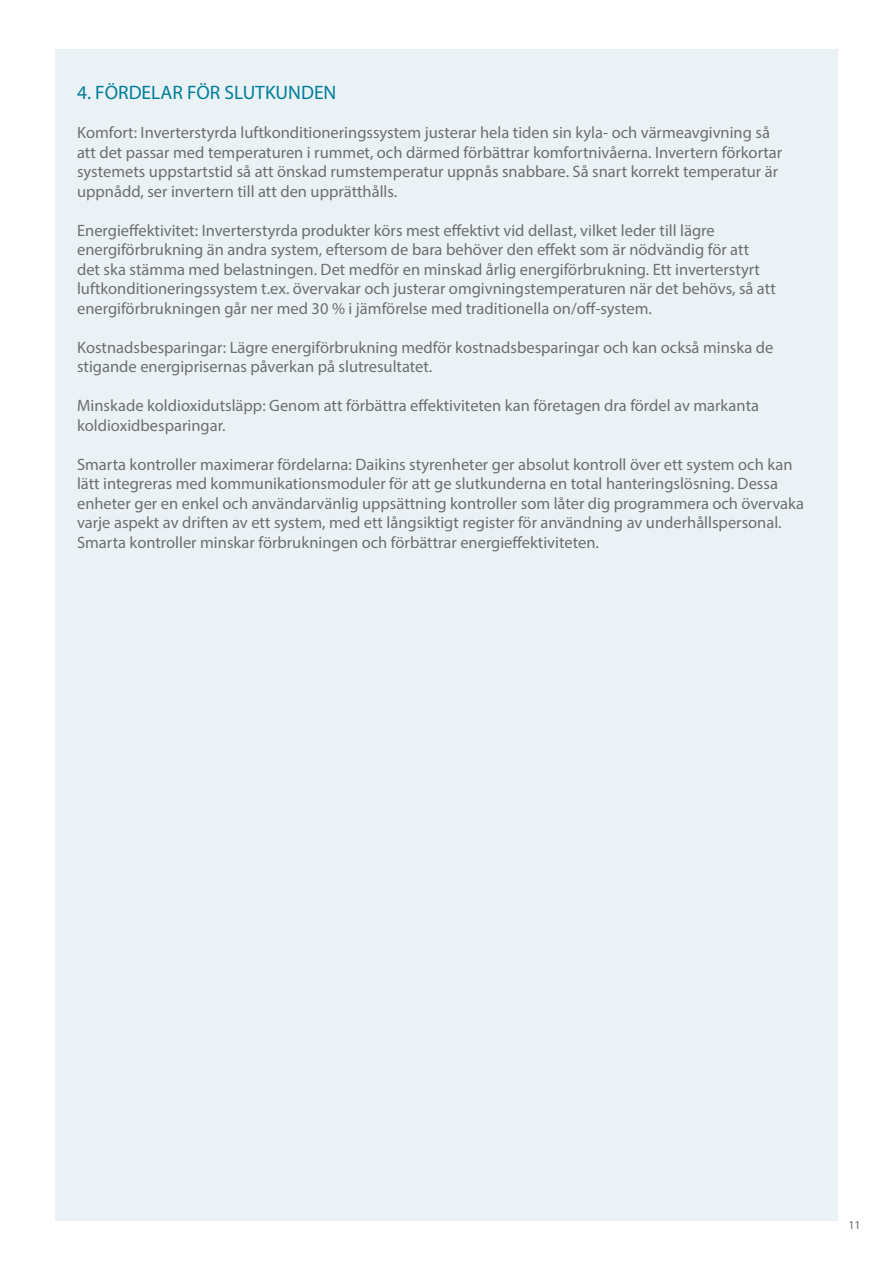
<style>
.page{position:relative;width:893px;height:1263px;background:#fff}
.page>*{position:absolute;margin:0;border:0;box-sizing:border-box;transform-origin:0 0}
.t1{font:19.5px "Myriad Pro";color:#007d99}
.t2{font:16.5px/19.5px "Myriad Pro";color:#6d6e71}
.t3{font:12px "Myriad Pro";color:#6d6e71}
</style>
<div class="page">
<div style="left:55px;top:49px;width:783px;height:1171px;background:#ebf2f6"></div>
<p class="t1" style="left:77px;top:81px;width:261px">4. FÖRDELAR FÖR SLUTKUNDEN</p>
<p class="t2" style="left:77px;top:123px;width:707px">Komfort: Inverterstyrda luftkonditioneringssystem justerar hela tiden sin kyla- och värmeavgivning så att det passar med temperaturen i rummet, och därmed förbättrar komfortnivåerna. Invertern förkortar systemets uppstartstid så att önskad rumstemperatur uppnås snabbare. Så snart korrekt temperatur är uppnådd, ser invertern till att den upprätthålls.</p>
<p class="t2" style="left:77px;top:220px;width:700px">Energieffektivitet: Inverterstyrda produkter körs mest effektivt vid dellast, vilket leder till lägre energiförbrukning än andra system, eftersom de bara behöver den effekt som är nödvändig för att det ska stämma med belastningen. Det medför en minskad årlig energiförbrukning. Ett inverterstyrt luftkonditioneringssystem t.ex. övervakar och justerar omgivningstemperaturen när det behövs, så att energiförbrukningen går ner med 30 % i jämförelse med traditionella on/off-system.</p>
<p class="t2" style="left:77px;top:337px;width:698px">Kostnadsbesparingar: Lägre energiförbrukning medför kostnadsbesparingar och kan också minska de stigande energiprisernas påverkan på slutresultatet.</p>
<p class="t2" style="left:77px;top:396px;width:683px">Minskade koldioxidutsläpp: Genom att förbättra effektiviteten kan företagen dra fördel av markanta koldioxidbesparingar.</p>
<p class="t2" style="left:77px;top:454px;width:729px">Smarta kontroller maximerar fördelarna: Daikins styrenheter ger absolut kontroll över ett system och kan lätt integreras med kommunikationsmoduler för att ge slutkunderna en total hanteringslösning. Dessa enheter ger en enkel och användarvänlig uppsättning kontroller som låter dig programmera och övervaka varje aspekt av driften av ett system, med ett långsiktigt register för användning av underhållspersonal.<br>Smarta kontroller minskar förbrukningen och förbättrar energieffektiviteten.</p>
<p class="t3" style="left:848px;top:1218px;width:14px">11</p>
</div>
